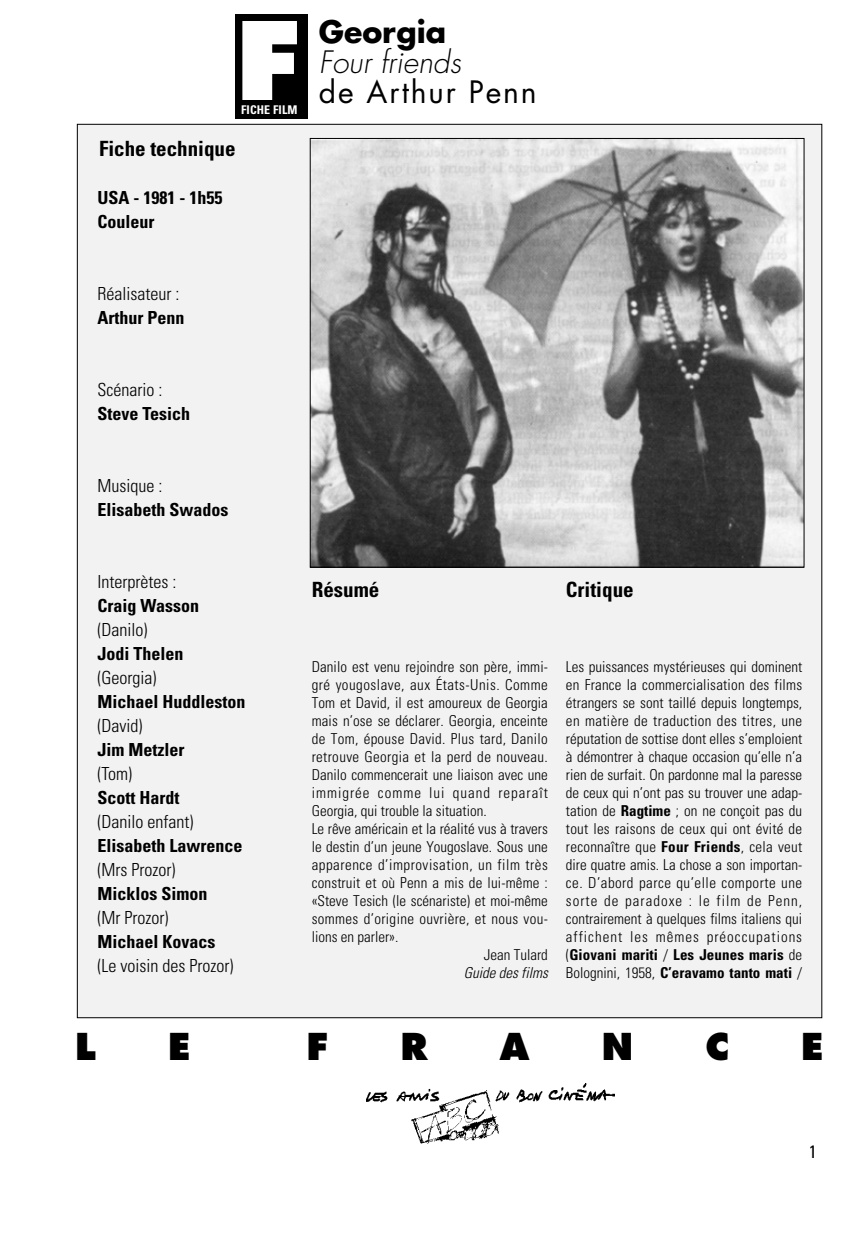
<style>
.page{position:relative;width:851px;height:1234px;background:#fff}
.page>*{position:absolute;margin:0;border:0;box-sizing:border-box;transform-origin:0 0}
.t1{font:800 108px "Futura";color:#fff}
.t2{font:800 36px "Futura";color:#000}
.t3{font:30px "Futura";letter-spacing:.06em;color:#000}
.t4{font:italic 300 30px "Futura";color:#000}
.t5{font:700 30px "Futura";color:#000}
.t6{font:700 condensed 21px "Univers";color:#000}
.t7{font:700 condensed 18px/24px "Univers";color:#000}
.t8{font:300 condensed 18px "Univers";color:#000}
.t9{font:condensed 18px "Univers";color:#000}
.t10{font:300 condensed 15px/18px "Univers";letter-spacing:.005em;color:#000;text-align:justify}
.t11{font:300 condensed 15px "Univers";letter-spacing:.025em;color:#000}
.t12{font:300 condensed 15px "Univers";letter-spacing:.035em;color:#000}
.t13{font:300 condensed 15px "Univers";letter-spacing:.03em;color:#000}
.t14{font:300 condensed 15px "Univers";letter-spacing:.065em;color:#000}
.t15{font:italic 300 condensed 15px "Univers";color:#000}
.t16{font:700 condensed 12px "Univers";letter-spacing:.01em;color:#fff}
.s1{font-weight:700}
</style>
<div class="page">
<div style="left:77px;top:124px;width:744px;height:893px;background:#f2f2f2"></div>
<div style="left:236px;top:15px;width:72px;height:104px;background:#000"></div>
<img style="left:366px;top:1083px;width:248px;height:59px">
<img style="left:312px;top:140px;width:490px;height:425px">
<h1 class="t1" style="left:236px;top:15px;width:67px">F</h1>
<p class="t16" style="left:241px;top:106px;width:58px">FICHE FILM</p>
<h3 class="t6" style="left:99px;top:140px;width:138px">Fiche technique</h3>
<p class="t7" style="left:98px;top:187px;width:126px">USA - 1981 - 1h55<br>Couleur</p>
<h3 class="t5" style="left:319px;top:18px;width:129px">Georgia</h3>
<h3 class="t4" style="left:319px;top:48px;width:144px">Four friends</h3>
<h3 class="t3" style="left:319px;top:78px;width:219px">de Arthur Penn</h3>
<p class="t8" style="left:98px;top:286px;width:83px">Réalisateur :</p>
<p class="t7" style="left:98px;top:307px;width:88px">Arthur Penn</p>
<p class="t8" style="left:98px;top:382px;width:66px">Scénario :</p>
<p class="t7" style="left:98px;top:403px;width:94px">Steve Tesich</p>
<p class="t8" style="left:98px;top:478px;width:66px">Musique :</p>
<p class="t7" style="left:98px;top:499px;width:132px">Elisabeth Swados</p>
<p class="t8" style="left:98px;top:574px;width:80px">Interprètes :</p>
<p class="t7" style="left:98px;top:595px;width:103px">Craig Wasson</p>
<p class="t8" style="left:98px;top:622px;width:51px">(Danilo)</p>
<p class="t7" style="left:98px;top:643px;width:88px">Jodi Thelen</p>
<p class="t8" style="left:98px;top:670px;width:60px">(Georgia)</p>
<p class="t7" style="left:98px;top:691px;width:149px">Michael Huddleston</p>
<p class="t8" style="left:98px;top:718px;width:46px">(David)</p>
<p class="t7" style="left:98px;top:739px;width:88px">Jim Metzler</p>
<p class="t8" style="left:98px;top:766px;width:36px">(Tom)</p>
<p class="t7" style="left:98px;top:787px;width:83px">Scott Hardt</p>
<p class="t8" style="left:98px;top:814px;width:97px">(Danilo enfant)</p>
<p class="t7" style="left:98px;top:835px;width:146px">Elisabeth Lawrence</p>
<p class="t8" style="left:98px;top:862px;width:79px">(Mrs Prozor)</p>
<p class="t7" style="left:98px;top:883px;width:111px">Micklos Simon</p>
<p class="t8" style="left:98px;top:910px;width:72px">(Mr Prozor)</p>
<p class="t7" style="left:98px;top:931px;width:119px">Michael Kovacs</p>
<p class="t8" style="left:98px;top:958px;width:137px">(Le voisin des Prozor)</p>
<h3 class="t6" style="left:312px;top:581px;width:69px">Résumé</h3>
<h3 class="t6" style="left:566px;top:581px;width:69px">Critique</h3>
<p class="t10" style="left:312px;top:659px;width:238px">Danilo est venu rejoindre son père, immi-</p>
<p class="t13" style="left:312px;top:679px;width:238px">gré yougoslave, aux États-Unis. Comme</p>
<p class="t10" style="left:312px;top:695px;width:238px">Tom et David, il est amoureux de Georgia</p>
<p class="t10" style="left:312px;top:713px;width:238px">mais n’ose se déclarer. Georgia, enceinte</p>
<p class="t10" style="left:312px;top:731px;width:238px">de Tom, épouse David. Plus tard, Danilo</p>
<p class="t11" style="left:312px;top:751px;width:238px">retrouve Georgia et la perd de nouveau.</p>
<p class="t10" style="left:312px;top:767px;width:238px">Danilo commencerait une liaison avec une</p>
<p class="t14" style="left:312px;top:787px;width:238px">immigrée comme lui quand reparaît</p>
<p class="t10" style="left:312px;top:803px;width:176px">Georgia, qui trouble la situation.</p>
<p class="t10" style="left:312px;top:821px;width:238px">Le rêve américain et la réalité vus à travers</p>
<p class="t10" style="left:312px;top:839px;width:238px">le destin d’un jeune Yougoslave. Sous une</p>
<p class="t12" style="left:312px;top:859px;width:238px">apparence d’improvisation, un film très</p>
<p class="t10" style="left:312px;top:875px;width:238px">construit et où Penn a mis de lui-même :</p>
<p class="t10" style="left:312px;top:893px;width:238px">«Steve Tesich (le scénariste) et moi-même</p>
<p class="t11" style="left:312px;top:913px;width:238px">sommes d’origine ouvrière, et nous vou-</p>
<p class="t10" style="left:312px;top:929px;width:88px">lions en parler».</p>
<p class="t10" style="left:483px;top:947px;width:66px">Jean Tulard</p>
<p class="t15" style="left:463px;top:967px;width:86px">Guide des films</p>
<p class="t10" style="left:566px;top:659px;width:238px">Les puissances mystérieuses qui dominent en France la commercialisation des films étrangers se sont taillé depuis longtemps, en matière de traduction des titres, une réputation de sottise dont elles s’emploient à démontrer à chaque occasion qu’elle n’a rien de surfait. On pardonne mal la paresse de ceux qui n’ont pas su trouver une adap&shy;tation de <span class="s1">Ragtime</span> ; on ne conçoit pas du tout les raisons de ceux qui ont évité de reconnaître que <span class="s1">Four Friends</span>, cela veut dire quatre amis. La chose a son importan&shy;ce. D’abord parce qu’elle comporte une sorte de paradoxe : le film de Penn, contrairement à quelques films italiens qui affichent les mêmes préoccupations (<span class="s1">Giovani mariti</span> / <span class="s1">Les Jeunes maris</span> de Bolognini, 1958, <span class="s1">C’eravamo tanto mati</span> /</p>
<h2 class="t2" style="left:75px;top:1030px;width:22px">L</h2>
<h2 class="t2" style="left:168px;top:1030px;width:24px">E</h2>
<h2 class="t2" style="left:306px;top:1030px;width:23px">F</h2>
<h2 class="t2" style="left:400px;top:1030px;width:29px">R</h2>
<h2 class="t2" style="left:500px;top:1030px;width:31px">A</h2>
<h2 class="t2" style="left:601px;top:1030px;width:33px">N</h2>
<h2 class="t2" style="left:705px;top:1030px;width:25px">C</h2>
<h2 class="t2" style="left:801px;top:1030px;width:24px">E</h2>
<p class="t9" style="left:808px;top:1144px;width:9px">1</p>
</div>
